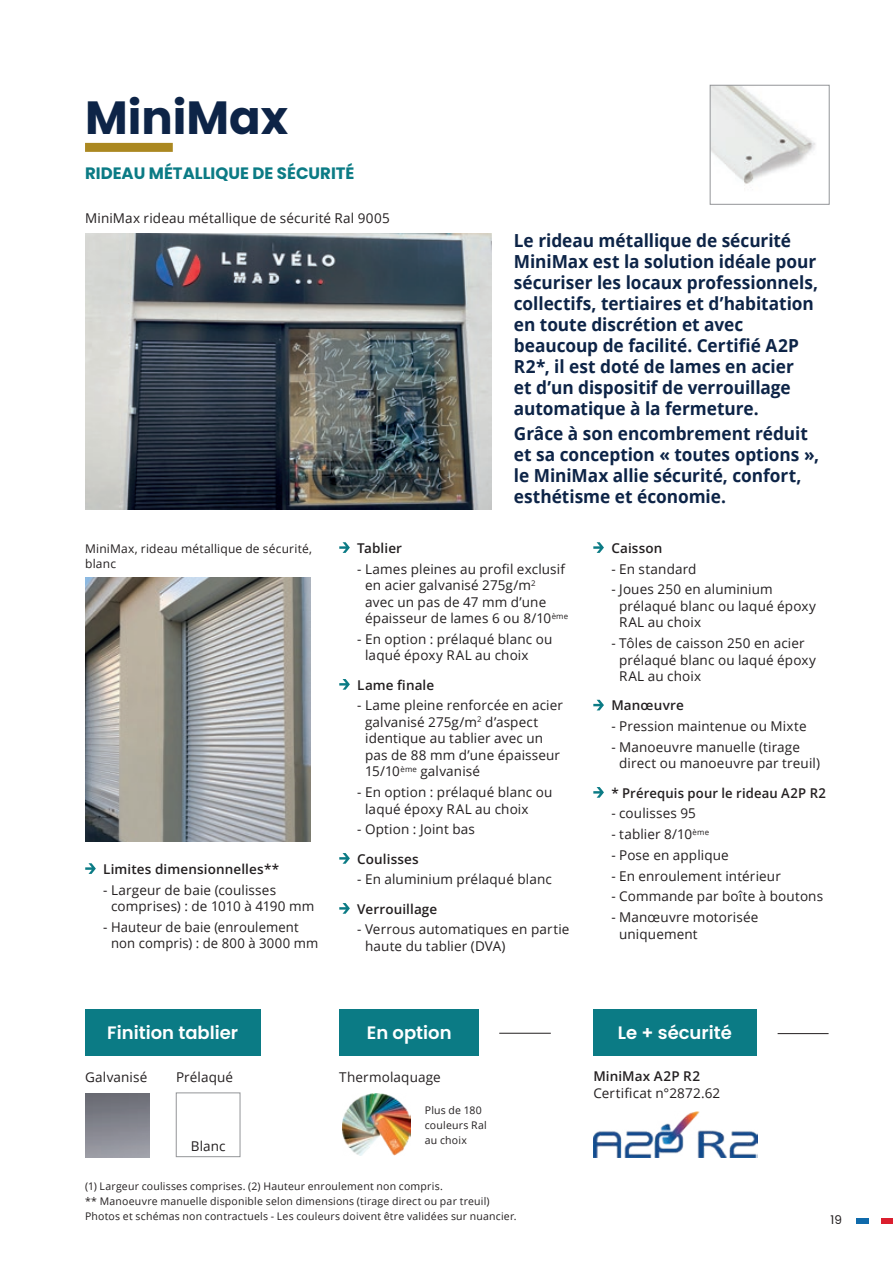
<style>
.page{position:relative;width:893px;height:1263px;background:#fff}
.page>*{position:absolute;margin:0;border:0;box-sizing:border-box;transform-origin:0 0}
.t1{font:700 46.5px "Poppins";color:#0d2447}
.t2{font:700 18px/21px "Open Sans";letter-spacing:-.005em;color:#0d2447;scale:.96 1}
.t3{font:600 18px "Poppins";color:#fff}
.t4{font:700 16.5px "Poppins";color:#0b7b85}
.t5{font:13.5px/16.5px "Open Sans";letter-spacing:.01em;color:#231f20}
.t6{font:600 13.5px "Open Sans";letter-spacing:.01em;color:#231f20}
.t7{font:12px/15px "Open Sans";letter-spacing:.015em;color:#231f20}
.t8{font:12px "Poppins";color:#231f20}
.t9{font:10.5px/15px "Open Sans";letter-spacing:.02em;color:#231f20}
</style>
<div class="page">
<div style="left:881px;top:1218px;width:12px;height:6px;background:#db1e2e"></div>
<div style="left:856px;top:1218px;width:12px;height:6px;background:#0f6aab"></div>
<div style="left:85px;top:1010px;width:175px;height:46px;background:#0b7b85"></div>
<div style="left:339px;top:1010px;width:140px;height:46px;background:#0b7b85"></div>
<hr style="left:499px;top:1033px;width:52px;height:1px;background:#231f20">
<div style="left:176px;top:1093px;width:64px;height:64px;background:#fff;border:1px solid #939598"></div>
<svg style="left:85px;top:863px;width:11px;height:11px"></svg>
<svg style="left:339px;top:542px;width:11px;height:11px"></svg>
<svg style="left:339px;top:679px;width:11px;height:11px"></svg>
<svg style="left:339px;top:853px;width:11px;height:11px"></svg>
<svg style="left:339px;top:903px;width:11px;height:11px"></svg>
<svg style="left:593px;top:542px;width:11px;height:11px"></svg>
<svg style="left:593px;top:700px;width:11px;height:10px"></svg>
<svg style="left:593px;top:787px;width:11px;height:11px"></svg>
<img style="left:343px;top:1093px;width:67px;height:63px">
<img style="left:85px;top:1093px;width:64px;height:64px">
<img style="left:85px;top:234px;width:406px;height:275px">
<img style="left:85px;top:577px;width:225px;height:265px">
<div style="left:593px;top:1010px;width:163px;height:46px;background:#0b7b85"></div>
<hr style="left:778px;top:1033px;width:51px;height:1px;background:#231f20">
<img style="left:593px;top:1112px;width:165px;height:45px">
<div style="left:85px;top:143px;width:88px;height:9px;background:#ab8821"></div>
<img style="left:712px;top:87px;width:104px;height:97px">
<div style="left:710px;top:85px;width:119px;height:119px;border:1px solid #939598"></div>
<h1 class="t1" style="left:85px;top:91px;width:205px">MiniMax</h1>
<p class="t4" style="left:85px;top:164px;width:271px">RIDEAU MÉTALLIQUE DE SÉCURITÉ</p>
<p class="t5" style="left:85px;top:209px;width:306px">MiniMax rideau métallique de sécurité Ral 9005</p>
<p class="t2" style="left:514px;top:229px;width:319px">Le rideau métallique de sécurité MiniMax est la solution idéale pour sécuriser les locaux professionnels, collectifs, tertiaires et d’habitation en toute discrétion et avec beaucoup de facilité. Certifié A2P R2*, il est doté de lames en acier<br>et d’un dispositif de verrouillage automatique à la fermeture.</p>
<h2 class="t2" style="left:514px;top:423px;width:319px">Grâce à son encombrement réduit et sa conception « toutes options », le MiniMax allie sécurité, confort, esthétisme et économie.</h2>
<p class="t7" style="left:85px;top:541px;width:228px">MiniMax, rideau métallique de sécurité, blanc</p>
<p class="t6" style="left:103px;top:860px;width:178px">Limites dimensionnelles**</p>
<p class="t5" style="left:111px;top:881px;width:205px;text-indent:-8px">- Largeur de baie (coulisses comprises) : de 1010 à 4190 mm</p>
<p class="t5" style="left:111px;top:918px;width:209px;text-indent:-8px">- Hauteur de baie (enroulement non compris) : de 800 à 3000 mm</p>
<p class="t6" style="left:357px;top:539px;width:46px">Tablier</p>
<p class="t5" style="left:365px;top:560px;width:205px;text-indent:-8px">- Lames pleines au profil exclusif en acier galvanisé 275g/m<sup>2<br></sup>avec un pas de 47 mm d’une épaisseur de lames 6 ou 8/10<sup>ème</sup></p>
<p class="t5" style="left:365px;top:630px;width:189px;text-indent:-8px">- En option : prélaqué blanc ou laqué époxy RAL au choix</p>
<p class="t6" style="left:357px;top:675px;width:79px">Lame finale</p>
<p class="t5" style="left:365px;top:697px;width:199px;text-indent:-8px">- Lame pleine renforcée en acier galvanisé 275g/m<sup>2</sup> d’aspect identique au tablier avec un pas de 88 mm d’une épaisseur<br>15/10<sup>ème</sup> galvanisé</p>
<p class="t5" style="left:365px;top:784px;width:189px;text-indent:-8px">- En option : prélaqué blanc ou laqué époxy RAL au choix</p>
<p class="t5" style="left:357px;top:821px;width:119px">- Option : Joint bas</p>
<p class="t6" style="left:357px;top:849px;width:63px">Coulisses</p>
<p class="t5" style="left:357px;top:871px;width:196px">- En aluminium prélaqué blanc</p>
<p class="t6" style="left:357px;top:899px;width:81px">Verrouillage</p>
<p class="t5" style="left:365px;top:921px;width:206px;text-indent:-8px">- Verrous automatiques en partie haute du tablier (DVA)</p>
<p class="t6" style="left:611px;top:539px;width:53px">Caisson</p>
<p class="t5" style="left:611px;top:560px;width:87px">- En standard</p>
<p class="t5" style="left:619px;top:581px;width:198px;text-indent:-8px">- Joues 250 en aluminium prélaqué blanc ou laqué époxy<br>RAL au choix</p>
<p class="t5" style="left:619px;top:635px;width:198px;text-indent:-8px">- Tôles de caisson 250 en acier prélaqué blanc ou laqué époxy<br>RAL au choix</p>
<p class="t6" style="left:611px;top:696px;width:74px">Manœuvre</p>
<p class="t5" style="left:611px;top:718px;width:197px">- Pression maintenue ou Mixte</p>
<p class="t5" style="left:619px;top:738px;width:202px;text-indent:-8px">- Manoeuvre manuelle (tirage direct ou manoeuvre par treuil)</p>
<p class="t6" style="left:611px;top:783px;width:216px">* Prérequis pour le rideau A2P R2</p>
<p class="t5" style="left:611px;top:805px;width:86px">- coulisses 95</p>
<p class="t5" style="left:611px;top:826px;width:99px">- tablier 8/10<sup>ème</sup></p>
<p class="t5" style="left:611px;top:846px;width:119px">- Pose en applique</p>
<p class="t5" style="left:611px;top:867px;width:171px">- En enroulement intérieur</p>
<p class="t5" style="left:611px;top:888px;width:213px">- Commande par boîte à boutons</p>
<p class="t5" style="left:619px;top:909px;width:141px;text-indent:-8px">- Manœuvre motorisée uniquement</p>
<h2 class="t3" style="left:107px;top:1022px;width:132px">Finition tablier</h2>
<h2 class="t3" style="left:367px;top:1022px;width:86px">En option</h2>
<p class="t5" style="left:176px;top:1068px;width:59px">Prélaqué</p>
<p class="t5" style="left:85px;top:1069px;width:64px">Galvanisé</p>
<p class="t5" style="left:339px;top:1069px;width:103px">Thermolaquage</p>
<p class="t9" style="left:425px;top:1102px;width:63px">Plus de 180 couleurs Ral au choix</p>
<p class="t5" style="left:191px;top:1138px;width:36px">Blanc</p>
<p class="t9" style="left:85px;top:1179px;width:433px">(1) Largeur coulisses comprises. (2) Hauteur enroulement non compris.<br>** Manoeuvre manuelle disponible selon dimensions (tirage direct ou par treuil)<br>Photos et schémas non contractuels - Les couleurs doivent être validées sur nuancier.</p>
<h2 class="t3" style="left:618px;top:1022px;width:116px">Le + sécurité</h2>
<p class="t6" style="left:593px;top:1067px;width:108px">MiniMax A2P R2</p>
<p class="t5" style="left:593px;top:1084px;width:128px">Certificat n°2872.62</p>
<p class="t8" style="left:830px;top:1213px;width:13px">19</p>
</div>
